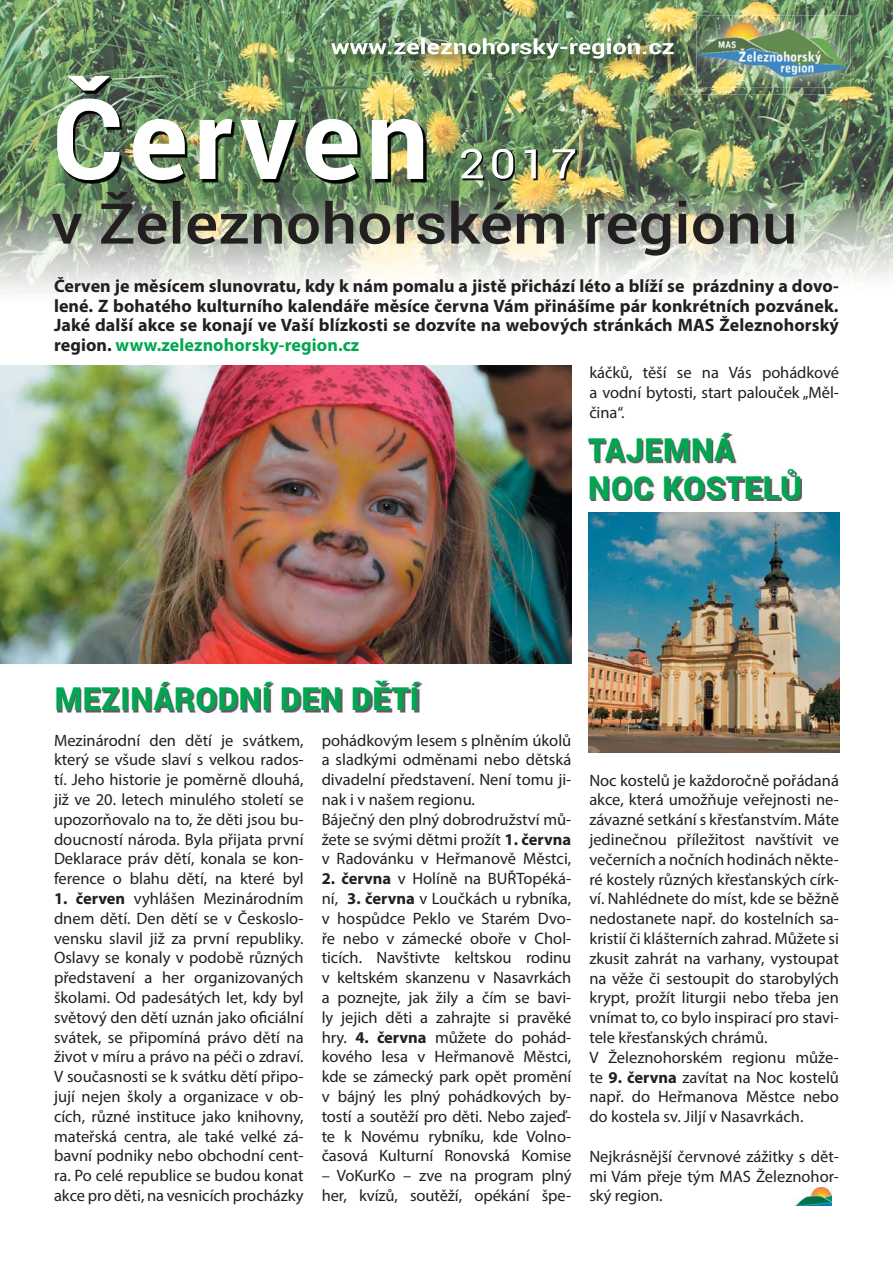
<style>
.page{position:relative;width:893px;height:1263px;background:#fff}
.page>*{position:absolute;margin:0;border:0;box-sizing:border-box;transform-origin:0 0}
.t1{font:700 111.45px "Roboto";letter-spacing:.05em;color:#fff}
.t2{font:900 31.5px/37.8px "Roboto";letter-spacing:.02em;color:#00a650}
.t3{font:700 18px/19.5px "Myriad Pro";letter-spacing:.005em;color:#231f20;text-align:justify}
.t4{font:16.5px/19.8px "Myriad Pro";color:#231f20;text-align:justify}
.s1{color:#00a650}
.s2{font-weight:700}
</style>
<div class="page">
<img style="left:420px;top:0;width:473px;height:286px">
<img style="left:0;top:0;width:420px;height:101px">
<img style="left:0;top:101px;width:103px;height:192px">
<img style="left:103px;top:183px;width:317px;height:109px">
<img style="left:60px;top:79px;width:366px;height:104px">
<img style="left:463px;top:150px;width:114px;height:30px">
<img style="left:461px;top:149px;width:114px;height:30px">
<img style="left:52px;top:192px;width:742px;height:64px">
<img style="left:330px;top:37px;width:351px;height:36px">
<img style="left:331px;top:38px;width:343px;height:21px">
<img style="left:681px;top:3px;width:182px;height:91px">
<img style="left:696px;top:15px;width:154px;height:73px">
<img style="left:794px;top:1187px;width:38px;height:19px">
<img style="left:58px;top:683px;width:364px;height:29px">
<img style="left:590px;top:435px;width:212px;height:66px">
<img style="left:0;top:366px;width:571px;height:297px">
<img style="left:589px;top:512px;width:250px;height:241px">
<h1 class="t1" style="left:52px;top:62px;width:378px">Červen</h1>
<p class="t3" style="left:54px;top:278px;width:786px">Červen je měsícem slunovratu, kdy k nám pomalu a jistě přichází léto a blíží se prázdniny a dovo&shy;lené. Z bohatého kulturního kalendáře měsíce června Vám přinášíme pár konkrétních pozvánek.<br>Jaké další akce se konají ve Vaší blízkosti se dozvíte na webových stránkách MAS Železnohorský region. <span class="s1">www.zeleznohorsky-region.cz</span></p>
<p class="t4" style="left:589px;top:364px;width:251px">káčků, těší se na Vás pohádkové a vodní bytosti, start palouček „Měl&shy;čina“.</p>
<h2 class="t2" style="left:588px;top:430px;width:215px">TAJEMNÁ<br>NOC KOSTELŮ</h2>
<h2 class="t2" style="left:55px;top:679px;width:366px">MEZINÁRODNÍ DEN DĚTÍ</h2>
<p class="t4" style="left:54px;top:732px;width:251px">Mezinárodní den dětí je svátkem, který se všude slaví s velkou rados&shy;tí. Jeho historie je poměrně dlouhá, již ve 20. letech minulého století se upozorňovalo na to, že děti jsou bu&shy;doucností národa. Byla přijata první Deklarace práv dětí, konala se kon&shy;ference o blahu dětí, na které byl</p>
<p class="t4" style="left:54px;top:890px;width:251px"><span class="s2">1. červen</span> vyhlášen Mezinárodním dnem dětí. Den dětí se v Českoslo&shy;vensku slavil již za první republiky.<br>Oslavy se konaly v podobě různých představení a her organizovaných školami. Od padesátých let, kdy byl světový den dětí uznán jako oficiální svátek, se připomíná právo dětí na život v míru a právo na péči o zdraví.<br>V současnosti se k svátku dětí připo&shy;jují nejen školy a organizace v ob&shy;cích, různé instituce jako knihovny, mateřská centra, ale také velké zá&shy;bavní podniky nebo obchodní cent&shy;ra. Po celé republice se budou konat akce pro děti, na vesnicích procházky</p>
<p class="t4" style="left:322px;top:732px;width:251px;text-align:left">pohádkovým lesem s plněním úkolů a sladkými odměnami nebo dětská divadelní představení. Není tomu ji&shy;nak i v našem regionu.<br>Báječný den plný dobrodružství mů&shy;žete se svými dětmi prožít <span class="s2">1. června </span>v Radovánku v Heřmanově Městci,</p>
<p class="t4" style="left:322px;top:870px;width:251px"><span class="s2">2. června</span> v Holíně na BUŘTopéká&shy;ní, <span class="s2">3. června</span> v Loučkách u rybníka, v hospůdce Peklo ve Starém Dvo&shy;ře nebo v zámecké oboře v Chol&shy;ticích. Navštivte keltskou rodinu v keltském skanzenu v Nasavrkách a poznejte, jak žily a čím se bavi&shy;ly jejich děti a zahrajte si pravěké hry. <span class="s2">4. června</span> můžete do pohád&shy;kového lesa v Heřmanově Městci, kde se zámecký park opět promění v bájný les plný pohádkových by&shy;tostí a soutěží pro děti. Nebo zajeď&shy;te k Novému rybníku, kde Volno&shy;časová Kulturní Ronovská Komise</p>
<p class="t4" style="left:322px;top:1167px;width:251px">– VoKurKo – zve na program plný her, kvízů, soutěží, opékání špe-</p>
<p class="t4" style="left:589px;top:772px;width:251px;text-align:left">Noc kostelů je každoročně pořádaná akce, která umožňuje veřejnosti ne&shy;závazné setkání s křesťanstvím. Máte jedinečnou příležitost navštívit ve večerních a nočních hodinách někte&shy;ré kostely různých křesťanských círk&shy;ví. Nahlédnete do míst, kde se běžně nedostanete např. do kostelních sa&shy;kristií či klášterních zahrad. Můžete si zkusit zahrát na varhany, vystoupat na věže či sestoupit do starobylých krypt, prožít liturgii nebo třeba jen vnímat to, co bylo inspirací pro stavi&shy;tele křesťanských chrámů.<br>V Železnohorském regionu může&shy;te <span class="s2">9. června</span> zavítat na Noc kostelů např. do Heřmanova Městce nebo do kostela sv. Jiljí v Nasavrkách.</p>
<p class="t4" style="left:589px;top:1148px;width:251px">Nejkrásnější červnové zážitky s dět&shy;mi Vám přeje tým MAS Železnohor&shy;ský region.</p>
</div>
